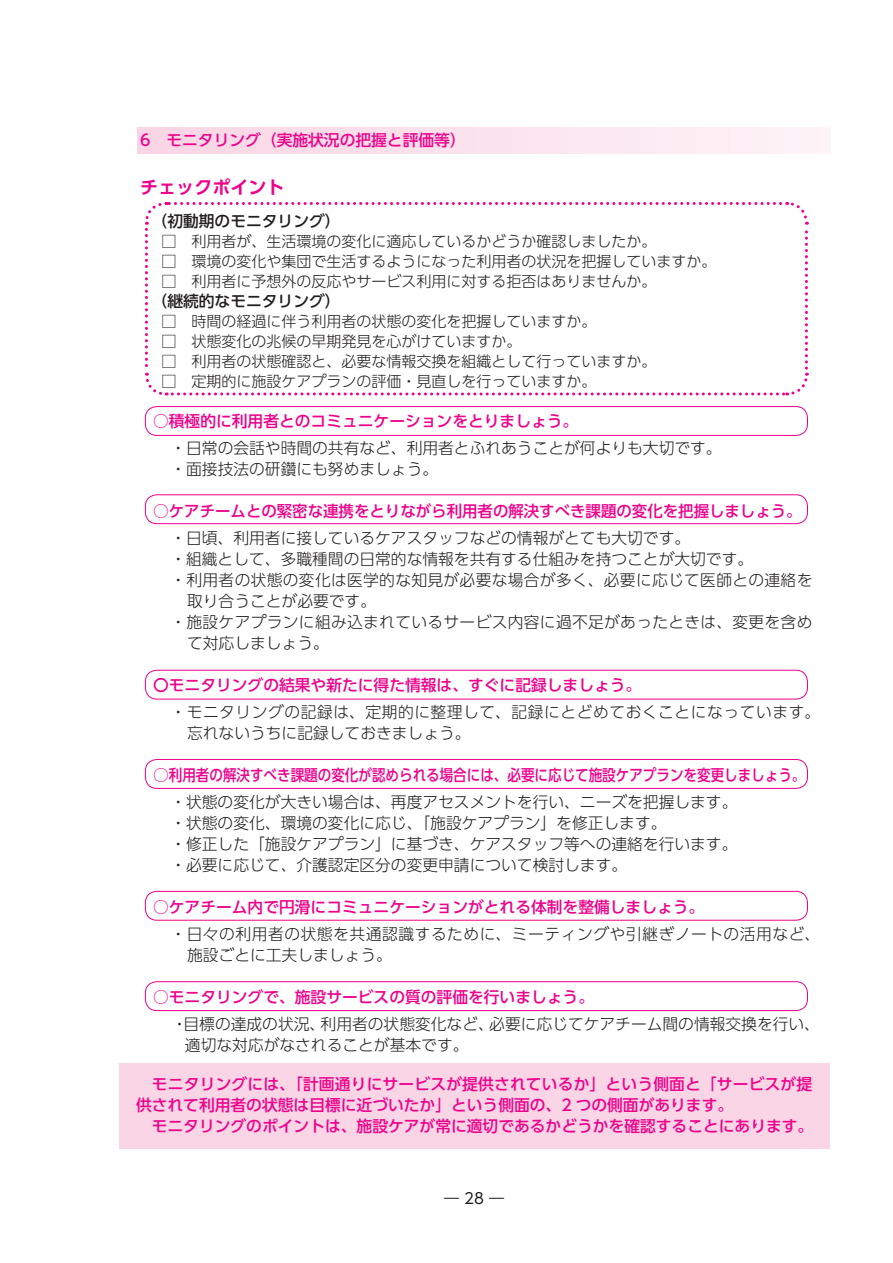
<style>
.page{position:relative;width:893px;height:1263px;background:#fff}
.page>*{position:absolute;margin:0;border:0;box-sizing:border-box;transform-origin:0 0}
.t1{font:700 18px "UD Shin Go Pro De";color:#ed028c}
.t2{font:500 15.75px/21px "UD Shin Go Pro";color:#ed028c}
.t3{font:300 15.75px/21px "UD Shin Go Pro";color:#231f20}
.t4{font:300 15.75px/21px "UD Shin Go Pro";letter-spacing:.035em;color:#231f20}
.t5{font:300 15.75px "UD Shin Go Pro";letter-spacing:.02em;color:#231f20}
.t6{font:500 15.75px "UD Shin Go Pro";color:#231f20}
.t7{font:300 15px/19.8px "UD Shin Go Pro";color:#231f20}
.t8{font:15px "UD Shin Go Pro";color:#231f20}
</style>
<div class="page">
<svg style="left:145px;top:202px;width:664px;height:194px"></svg>
<div style="left:145px;top:406px;width:663px;height:30px;border:1px solid #ed028c;border-radius:12px"></div>
<div style="left:145px;top:494px;width:663px;height:30px;border:1px solid #ed028c;border-radius:12px"></div>
<div style="left:145px;top:670px;width:663px;height:29px;border:1px solid #ed028c;border-radius:12px"></div>
<div style="left:145px;top:759px;width:663px;height:30px;border:1px solid #ed028c;border-radius:12px"></div>
<div style="left:145px;top:891px;width:663px;height:30px;border:1px solid #ed028c;border-radius:12px"></div>
<div style="left:145px;top:981px;width:663px;height:30px;border:1px solid #ed028c;border-radius:12px"></div>
<div style="left:119px;top:1063px;width:710px;height:85px;background:#fad5e5"></div>
<div style="left:137px;top:128px;width:694px;height:25px;background:linear-gradient(to right,#fad5e4,#fdf3f7)"></div>
<p class="t2" style="left:140px;top:129px;width:327px">6　モニタリング（実施状況の把握と評価等）</p>
<p class="t1" style="left:140px;top:173px;width:146px">チェックポイント</p>
<p class="t6" style="left:152px;top:208px;width:190px">（初動期のモニタリング）</p>
<p class="t7" style="left:162px;top:231px;width:556px">□　利用者が、生活環境の変化に適応しているかどうか確認しましたか。<br>□　環境の変化や集団で生活するようになった利用者の状況を把握していますか。□　利用者に予想外の反応やサービス利用に対する拒否はありませんか。</p>
<p class="t6" style="left:152px;top:288px;width:190px">（継続的なモニタリング）</p>
<p class="t7" style="left:162px;top:311px;width:497px">□　時間の経過に伴う利用者の状態の変化を把握していますか。<br>□　状態変化の兆候の早期発見を心がけていますか。<br>□　利用者の状態確認と、必要な情報交換を組織として行っていますか。□　定期的に施設ケアプランの評価・見直しを行っていますか。</p>
<p class="t2" style="left:153px;top:410px;width:427px">○積極的に利用者とのコミュニケーションをとりましょう。</p>
<p class="t3" style="left:170px;top:437px;width:553px">・日常の会話や時間の共有など、利用者とふれあうことが何よりも大切です。・面接技法の研鑽にも努めましょう。</p>
<p class="t2" style="left:153px;top:500px;width:650px">○ケアチームとの緊密な連携をとりながら利用者の解決すべき課題の変化を把握しましょう。</p>
<p class="t3" style="left:170px;top:527px;width:521px">・日頃、利用者に接しているケアスタッフなどの情報がとても大切です。</p>
<p class="t3" style="left:170px;top:548px;width:584px">・組織として、多職種間の日常的な情報を共有する仕組みを持つことが大切です。</p>
<p class="t5" style="left:170px;top:567px;width:643px">・利用者の状態の変化は医学的な知見が必要な場合が多く、必要に応じて医師との連絡を</p>
<p class="t3" style="left:187px;top:590px;width:190px">取り合うことが必要です。</p>
<p class="t5" style="left:170px;top:609px;width:643px">・施設ケアプランに組み込まれているサービス内容に過不足があったときは、変更を含め</p>
<p class="t3" style="left:187px;top:632px;width:143px">て対応しましょう。</p>
<p class="t2" style="left:153px;top:674px;width:482px">〇モニタリングの結果や新たに得た情報は、すぐに記録しましょう｡</p>
<p class="t4" style="left:187px;top:701px;width:635px;text-indent:-17px">・モニタリングの記録は、定期的に整理して、記録にとどめておくことになっています。忘れないうちに記録しておきましょう。</p>
<p class="t2" style="left:153px;top:764px;width:654px">○利用者の解決すべき課題の変化が認められる場合には、必要に応じて施設ケアプランを変更しましょう。</p>
<p class="t3" style="left:170px;top:791px;width:568px">・状態の変化が大きい場合は、再度アセスメントを行い、ニーズを把握します。・状態の変化、環境の変化に応じ、「施設ケアプラン」を修正します。<br>・修正した「施設ケアプラン」に基づき、ケアスタッフ等への連絡を行います。・必要に応じて、介護認定区分の変更申請について検討します。</p>
<p class="t2" style="left:153px;top:896px;width:553px">○ケアチーム内で円滑にコミュニケーションがとれる体制を整備しましょう。</p>
<p class="t4" style="left:187px;top:923px;width:635px;text-indent:-17px">・日々の利用者の状態を共通認識するために、ミーティングや引継ぎノートの活用など、施設ごとに工夫しましょう。</p>
<p class="t2" style="left:153px;top:986px;width:435px">○モニタリングで、施設サービスの質の評価を行いましょう｡</p>
<p class="t3" style="left:185px;top:1013px;width:637px;text-indent:-13px">・目標の達成の状況、利用者の状態変化など、必要に応じてケアチーム間の情報交換を行い、適切な対応がなされることが基本です。</p>
<p class="t2" style="left:136px;top:1073px;width:679px">　モニタリングには、「計画通りにサービスが提供されているか」という側面と「サービスが提供されて利用者の状態は目標に近づいたか」という側面の、2 つの側面があります。<br>　モニタリングのポイントは、施設ケアが常に適切であるかどうかを確認することにあります。</p>
<p class="t8" style="left:444px;top:1186px;width:61px">― 28 ―</p>
</div>
